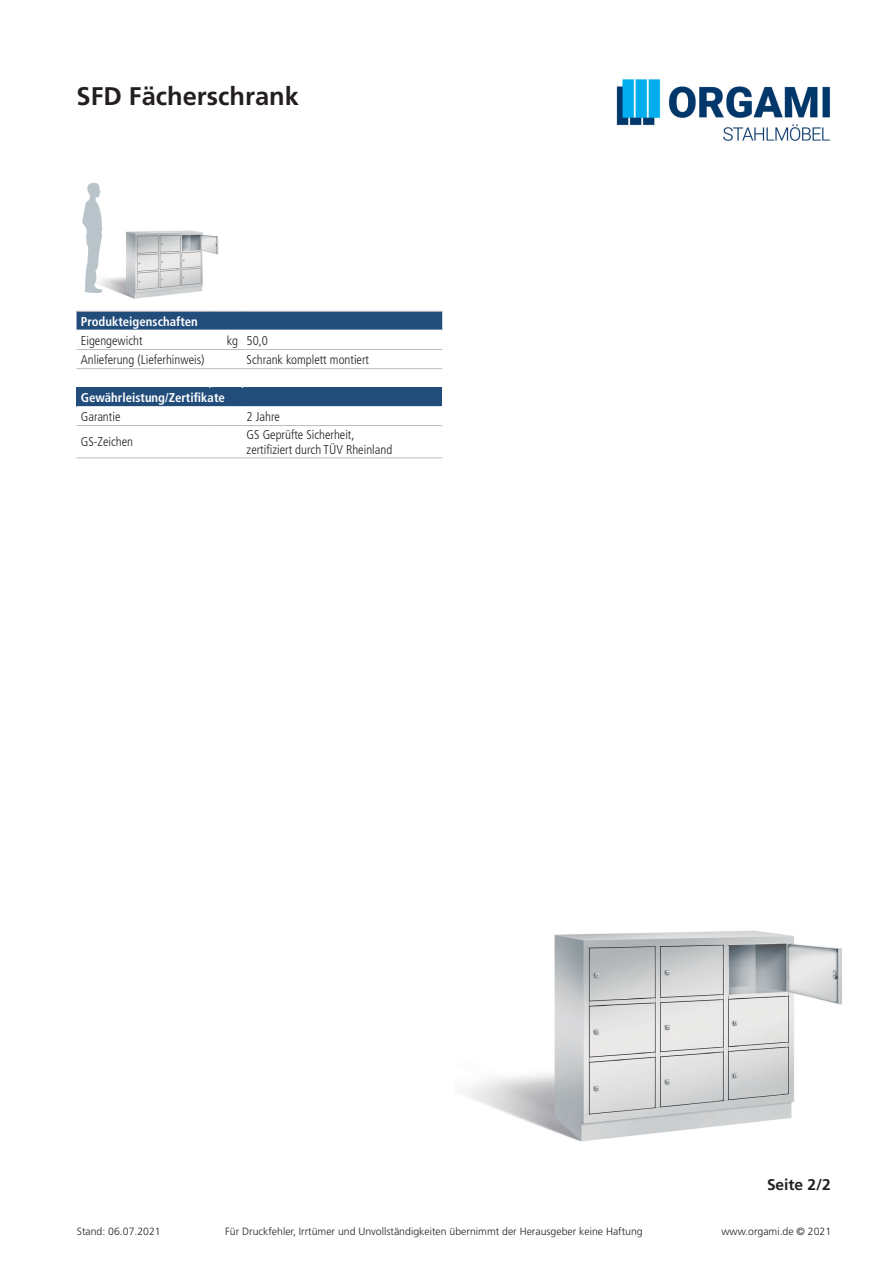
<style>
.page{position:relative;width:893px;height:1263px;background:#fff}
.page>*{position:absolute;margin:0;border:0;box-sizing:border-box;transform-origin:0 0}
.t1{font:700 25.5px "Frutiger LT Std";color:#231f20}
.t2{font:700 15.6px "Frutiger LT Std";color:#231f20}
.t3{font:300 condensed 12.75px/14.2px "Frutiger LT Std";color:#231f20}
.t4{font:700 condensed 12.75px "Frutiger LT Std";color:#fff}
.t5{font:300 10.5px "Frutiger LT Std";color:#231f20}
</style>
<div class="page">
<img style="left:617px;top:79px;width:213px;height:62px">
<img style="left:464px;top:930px;width:378px;height:212px">
<img style="left:103px;top:230px;width:116px;height:69px">
<div style="left:77px;top:388px;width:365px;height:19px;background:#224d7b"></div>
<svg style="left:77px;top:311px;width:365px;height:77px"></svg>
<hr style="left:77px;top:330px;width:133px;height:1px;background:#fff">
<hr style="left:210px;top:330px;width:32px;height:1px;background:#fff">
<hr style="left:242px;top:330px;width:200px;height:1px;background:#fff">
<hr style="left:77px;top:406px;width:133px;height:2px;background:#fff">
<hr style="left:210px;top:406px;width:32px;height:2px;background:#fff">
<hr style="left:242px;top:406px;width:200px;height:2px;background:#fff">
<hr style="left:77px;top:425px;width:133px;height:1px;background:#bcbdc0">
<hr style="left:210px;top:425px;width:32px;height:1px;background:#bcbdc0">
<hr style="left:242px;top:425px;width:200px;height:1px;background:#bcbdc0">
<hr style="left:77px;top:457px;width:133px;height:1px;background:#bcbdc0">
<hr style="left:210px;top:457px;width:32px;height:1px;background:#bcbdc0">
<hr style="left:242px;top:457px;width:200px;height:1px;background:#bcbdc0">
<hr style="left:77px;top:349px;width:133px;height:1px;background:#bcbdc0">
<hr style="left:210px;top:349px;width:32px;height:1px;background:#bcbdc0">
<hr style="left:242px;top:349px;width:200px;height:1px;background:#bcbdc0">
<svg style="left:82px;top:183px;width:21px;height:110px"></svg>
<h1 class="t1" style="left:77px;top:81px;width:224px">SFD Fächerschrank</h1>
<p class="t4" style="left:81px;top:314px;width:119px">Produkteigenschaften</p>
<p class="t3" style="left:81px;top:333px;width:63px">Eigengewicht</p>
<p class="t3" style="left:227px;top:333px;width:13px">kg</p>
<p class="t3" style="left:247px;top:333px;width:23px">50,0</p>
<p class="t3" style="left:81px;top:352px;width:125px">Anlieferung (Lieferhinweis)</p>
<p class="t3" style="left:247px;top:352px;width:124px">Schrank komplett montiert</p>
<p class="t4" style="left:81px;top:390px;width:146px">Gewährleistung/Zertifikate</p>
<p class="t3" style="left:81px;top:410px;width:41px">Garantie</p>
<p class="t3" style="left:247px;top:410px;width:35px">2 Jahre</p>
<p class="t3" style="left:81px;top:435px;width:54px">GS-Zeichen</p>
<p class="t3" style="left:247px;top:428px;width:147px">GS Geprüfte Sicherheit, zertifiziert durch TÜV Rheinland</p>
<p class="t2" style="left:767px;top:1175px;width:65px">Seite 2/2</p>
<p class="t5" style="left:77px;top:1225px;width:86px">Stand: 06.07.2021</p>
<p class="t5" style="left:225px;top:1225px;width:419px">Für Druckfehler, Irrtümer und Unvollständigkeiten übernimmt der Herausgeber keine Haftung</p>
<p class="t5" style="left:721px;top:1225px;width:111px">www.orgami.de © 2021</p>
</div>
